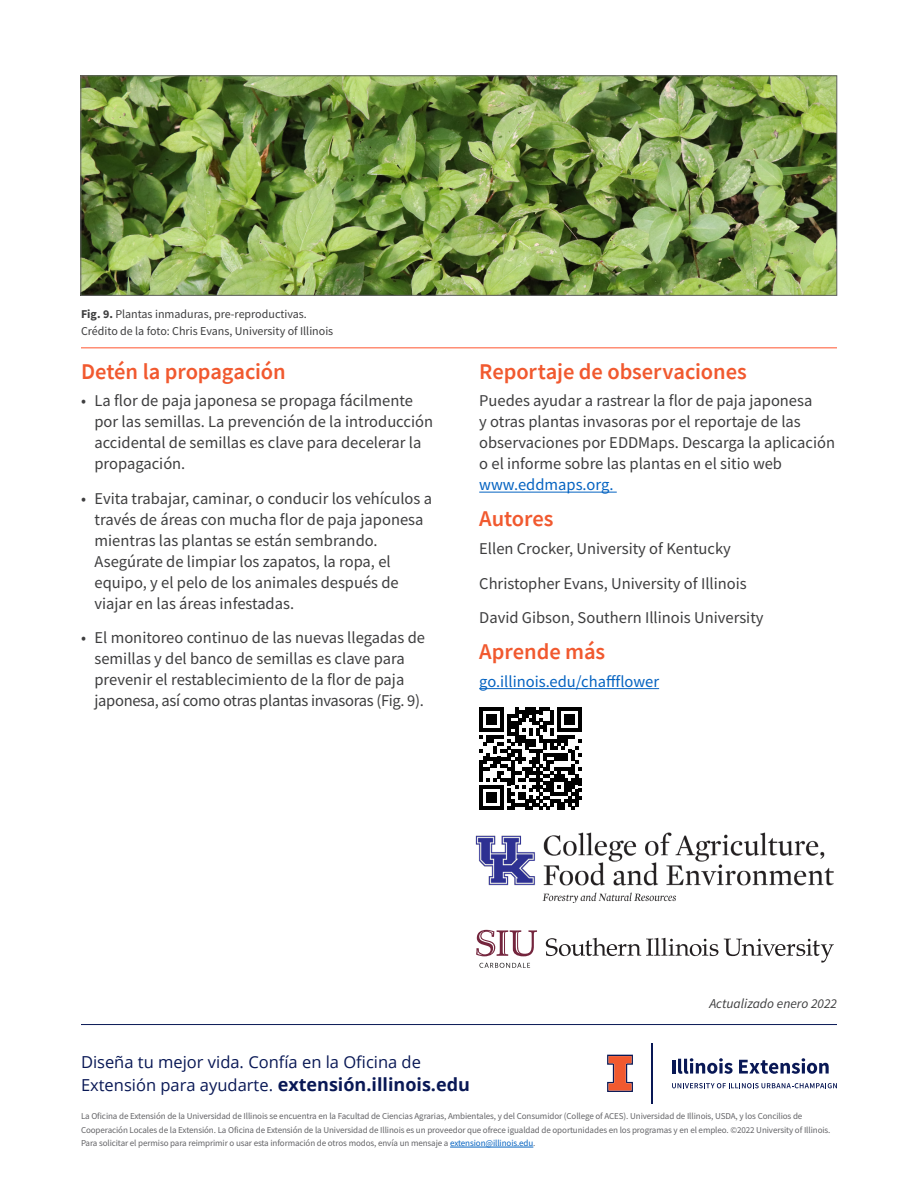
<style>
.page{position:relative;width:918px;height:1188px;background:#fff}
.page>*{position:absolute;margin:0;border:0;box-sizing:border-box;transform-origin:0 0}
.t1{font:600 22.5px "Source Sans Pro";letter-spacing:-.005em;color:#f1592f}
.Body_Copy{font:16.5px/21px "Source Sans Pro";color:#3e3e3f}
.Body_Copy-2{font:16.5px/22.5px "Open Sans";color:#091855}
.Body_Copy-3{font:16.5px "Source Sans Pro";color:#0563c1}
.Small_Body_Copy{font:italic 13.5px "Source Sans Pro";color:#3e3e3f}
.Image_Caption{font:12px/16.5px "Source Sans Pro";color:#3e3e3f}
.t2{font:12px "Source Sans Pro";color:#636366}
.t3{font:9px/13.5px "Source Sans Pro";letter-spacing:-.01em;color:#636366}
.s1{font-weight:700}
.s2{color:#0563c1}
.s3{font-weight:700;font-size:18px}
</style>
<div class="page">
<hr style="left:81px;top:1024px;width:756px;height:1px;background:#091855">
<svg style="left:607px;top:1055px;width:26px;height:37px"></svg>
<hr style="left:652px;top:1043px;width:1px;height:60px;background:#091855">
<hr style="left:672px;top:1060px;width:3px;height:14px;background:#091855">
<svg style="left:678px;top:1058px;width:55px;height:16px"></svg>
<svg style="left:739px;top:1058px;width:90px;height:16px"></svg>
<svg style="left:672px;top:1083px;width:165px;height:5px"></svg>
<hr style="left:450px;top:1147px;width:83px;height:1px;background:#0563c1">
<hr style="left:479px;top:492px;width:138px;height:1px;background:#0563c1">
<hr style="left:479px;top:688px;width:180px;height:1px;background:#0563c1">
<img style="left:83px;top:78px;width:752px;height:216px">
<div style="left:81px;top:76px;width:756px;height:220px;border:1px solid #636366"></div>
<hr style="left:81px;top:348px;width:756px;height:1px;background:#ff552e">
<svg style="left:479px;top:963px;width:51px;height:5px"></svg>
<svg style="left:476px;top:930px;width:61px;height:26px"></svg>
<svg style="left:546px;top:938px;width:172px;height:18px"></svg>
<svg style="left:724px;top:939px;width:110px;height:24px"></svg>
<img style="left:475px;top:832px;width:359px;height:71px">
<svg style="left:479px;top:707px;width:103px;height:103px"></svg>
<p class="Image_Caption" style="left:81px;top:306px;width:254px"><span class="s1">Fig. 9.</span> Plantas inmaduras, pre-reproductivas.<br>Crédito de la foto: Chris Evans, University of Illinois</p>
<h2 class="t1" style="left:81px;top:356px;width:206px">Detén la propagación</h2>
<p class="Body_Copy" style="left:94px;top:390px;width:340px;text-indent:-14px">• La flor de paja japonesa se propaga fácilmente por las semillas. La prevención de la introducción accidental de semillas es clave para decelerar la propagación.</p>
<p class="Body_Copy" style="left:94px;top:488px;width:339px;text-indent:-14px">• Evita trabajar, caminar, o conducir los vehículos a través de áreas con mucha flor de paja japonesa mientras las plantas se están sembrando.<br>Asegúrate de limpiar los zapatos, la ropa, el equipo, y el pelo de los animales después de viajar en las áreas infestadas.</p>
<p class="Body_Copy" style="left:94px;top:627px;width:332px;text-indent:-14px">• El monitoreo continuo de las nuevas llegadas de semillas y del banco de semillas es clave para prevenir el restablecimiento de la flor de paja japonesa, así como otras plantas invasoras (Fig. 9).</p>
<h2 class="t1" style="left:479px;top:356px;width:269px">Reportaje de observaciones</h2>
<p class="Body_Copy" style="left:479px;top:390px;width:357px">Puedes ayudar a rastrear la flor de paja japonesa<br>y otras plantas invasoras por el reportaje de las observaciones por EDDMaps. Descarga la aplicación o el informe sobre las plantas en el sitio web <span class="s2">www.eddmaps.org.</span></p>
<h2 class="t1" style="left:479px;top:504px;width:76px">Autores</h2>
<p class="Body_Copy" style="left:479px;top:538px;width:253px">Ellen Crocker, University of Kentucky</p>
<p class="Body_Copy" style="left:479px;top:573px;width:269px">Christopher Evans, University of Illinois</p>
<p class="Body_Copy" style="left:479px;top:607px;width:286px">David Gibson, Southern Illinois University</p>
<h2 class="t1" style="left:479px;top:637px;width:127px">Aprende más</h2>
<p class="Body_Copy-3" style="left:479px;top:671px;width:181px">go.illinois.edu/chaffflower</p>
<p class="Body_Copy-2" style="left:81px;top:1051px;width:390px">Diseña tu mejor vida. Confía en la Oficina de<br>Extensión para ayudarte. <span class="s3">extensión.illinois.edu</span></p>
<p class="Small_Body_Copy" style="left:709px;top:995px;width:129px">Actualizado enero 2022</p>
<p class="t3" style="left:81px;top:1109px;width:751px">La Oficina de Extensión de la Universidad de Illinois se encuentra en la Facultad de Ciencias Agrarias, Ambientales, y del Consumidor (College of ACES). Universidad de Illinois, USDA, y los Concilios de<br>Cooperación Locales de la Extensión. La Oficina de Extensión de la Universidad de Illinois es un proveedor que ofrece igualdad de oportunidades en los programas y en el empleo. ©2022 University of Illinois.<br>Para solicitar el permiso para reimprimir o usar esta información de otros modos, envía un mensaje a <span class="s2">extension@illinois.edu</span>.</p>
<p class="t2" style="left:81px;top:1131px;width:240px">© Copyright 2022 University of Illinois Extension</p>
</div>
